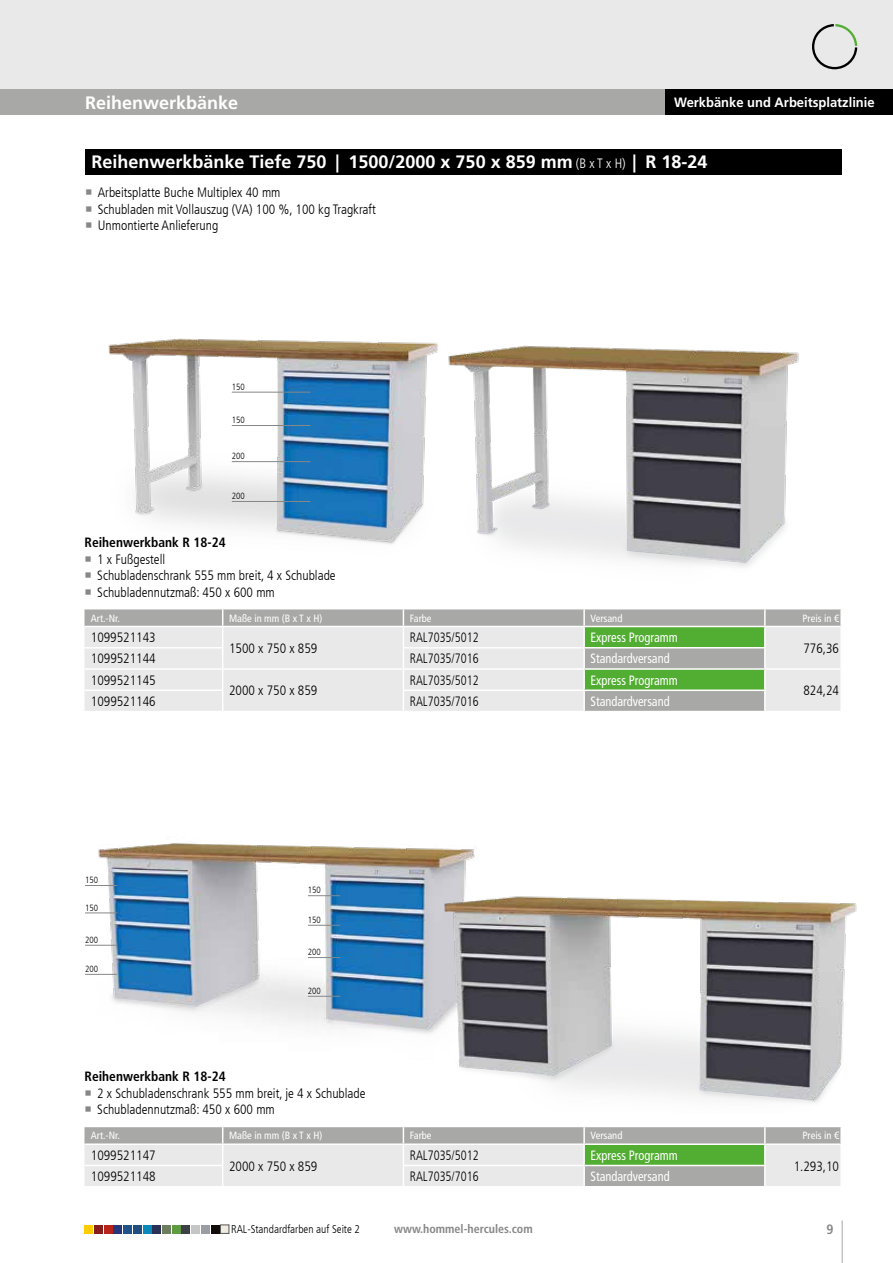
<style>
.page{position:relative;width:893px;height:1263px;background:#fff}
.page>*{position:absolute;margin:0;border:0;box-sizing:border-box;transform-origin:0 0}
.t1{font:700 18px "Frutiger LT Com";color:#fff}
.t2{font:300 condensed 13.5px/16.5px "Frutiger LT Com";color:#000}
.t3{font:condensed 13.5px "Frutiger LT Com";color:#fff;scale:.92 1}
.t4{font:300 condensed 13.5px "Frutiger LT Com";color:#000;scale:.92 1}
.t5{font:700 condensed 13.5px "Frutiger LT Com";color:#000}
.t6{font:700 13.5px "Frutiger LT Com";color:#fff;scale:.96 1}
.t7{font:700 condensed 13.5px "Frutiger LT Com";color:#878787}
.t8{font:700 condensed 12px "Frutiger LT Com";color:#878787}
.t9{font:300 condensed 11.25px "Frutiger LT Com";color:#000}
.t10{font:condensed 10.5px "Frutiger LT Com";color:#fff}
.t11{font:300 condensed 9px "Frutiger LT Com";color:#000}
.s1{font-weight:300;font-stretch:condensed;font-size:13.5px}
</style>
<div class="page">
<div style="left:0;top:0;width:893px;height:89px;background:#e9e9e9"></div>
<hr style="left:842px;top:1220px;width:1px;height:43px;background:#a8a8a7">
<svg style="left:812px;top:24px;width:45px;height:45px"></svg>
<div style="left:85px;top:1225px;width:8px;height:8px;background:#fc0"></div>
<div style="left:114px;top:1225px;width:8px;height:8px;background:#26377c"></div>
<div style="left:143px;top:1225px;width:8px;height:8px;background:#0a89bb"></div>
<div style="left:172px;top:1225px;width:8px;height:8px;background:#5f9c41"></div>
<div style="left:94px;top:1225px;width:9px;height:8px;background:#861c1c"></div>
<div style="left:123px;top:1225px;width:9px;height:8px;background:#21528a"></div>
<div style="left:153px;top:1225px;width:8px;height:8px;background:#293154"></div>
<div style="left:182px;top:1225px;width:8px;height:8px;background:#3d4146"></div>
<div style="left:201px;top:1225px;width:9px;height:8px;background:#989ea4"></div>
<div style="left:104px;top:1225px;width:8px;height:8px;background:#ba2418"></div>
<div style="left:133px;top:1225px;width:9px;height:8px;background:#204e7f"></div>
<div style="left:162px;top:1225px;width:9px;height:8px;background:#6d7d5d"></div>
<div style="left:191px;top:1225px;width:9px;height:8px;background:#c5c7c6"></div>
<div style="left:211px;top:1225px;width:8px;height:8px;background:#110c0a"></div>
<div style="left:220px;top:1225px;width:9px;height:8px;background:#f1ece2;border:1px solid #575756"></div>
<img style="left:108px;top:338px;width:322px;height:206px">
<img style="left:430px;top:342px;width:369px;height:225px">
<div style="left:0;top:89px;width:893px;height:26px;background:#a8a8a7"></div>
<div style="left:665px;top:89px;width:228px;height:26px;background:#000"></div>
<img style="left:84px;top:698px;width:391px;height:336px">
<img style="left:430px;top:861px;width:427px;height:242px">
<hr style="left:85px;top:885px;width:32px;height:1px;background:#878787">
<hr style="left:85px;top:945px;width:32px;height:1px;background:#878787">
<hr style="left:85px;top:974px;width:32px;height:1px;background:#878787">
<hr style="left:85px;top:913px;width:32px;height:1px;background:#878787">
<svg style="left:85px;top:609px;width:755px;height:17px;background:#ababaa"></svg>
<svg style="left:85px;top:627px;width:755px;height:84px;background:#e4e4e4"></svg>
<hr style="left:583px;top:691px;width:2px;height:20px;background:#fff">
<hr style="left:764px;top:691px;width:2px;height:20px;background:#fff">
<hr style="left:85px;top:647px;width:138px;height:1px;background:#fff">
<hr style="left:85px;top:668px;width:138px;height:2px;background:#fff">
<hr style="left:85px;top:689px;width:138px;height:2px;background:#fff">
<hr style="left:85px;top:711px;width:138px;height:1px;background:#fff">
<svg style="left:840px;top:609px;width:1px;height:17px"></svg>
<hr style="left:403px;top:647px;width:181px;height:1px;background:#fff">
<hr style="left:223px;top:668px;width:180px;height:2px;background:#fff">
<hr style="left:403px;top:668px;width:181px;height:2px;background:#fff">
<hr style="left:765px;top:668px;width:77px;height:2px;background:#fff">
<svg style="left:222px;top:609px;width:1px;height:102px"></svg>
<hr style="left:403px;top:689px;width:181px;height:2px;background:#fff">
<svg style="left:403px;top:609px;width:1px;height:102px"></svg>
<hr style="left:223px;top:711px;width:180px;height:1px;background:#fff">
<hr style="left:403px;top:711px;width:181px;height:1px;background:#fff">
<svg style="left:583px;top:609px;width:183px;height:80px;background:#85b175"></svg>
<hr style="left:584px;top:689px;width:182px;height:2px;background:#fff">
<svg style="left:85px;top:1127px;width:756px;height:59px;background:#c6cdc3"></svg>
<hr style="left:840px;top:1165px;width:2px;height:21px;background:#fff">
<hr style="left:584px;top:1143px;width:181px;height:2px;background:#fff">
<hr style="left:583px;top:1145px;width:2px;height:20px;background:#fff">
<hr style="left:764px;top:1145px;width:2px;height:20px;background:#fff">
<hr style="left:584px;top:1165px;width:182px;height:1px;background:#fff">
<div style="left:85px;top:149px;width:757px;height:25px;background:#000"></div>
<hr style="left:232px;top:392px;width:78px;height:1px;background:#878787">
<hr style="left:232px;top:461px;width:78px;height:1px;background:#878787">
<hr style="left:232px;top:501px;width:78px;height:1px;background:#878787">
<hr style="left:232px;top:425px;width:78px;height:1px;background:#878787">
<hr style="left:308px;top:895px;width:32px;height:1px;background:#878787">
<hr style="left:308px;top:957px;width:32px;height:1px;background:#878787">
<hr style="left:308px;top:996px;width:32px;height:1px;background:#878787">
<hr style="left:308px;top:925px;width:32px;height:1px;background:#878787">
<h1 class="t1" style="left:85px;top:92px;width:155px">Reihenwerkbänke</h1>
<p class="t6" style="left:674px;top:94px;width:211px">Werkbänke und Arbeitsplatzlinie</p>
<h1 class="t1" style="left:91px;top:151px;width:617px">Reihenwerkbänke Tiefe 750 | 1500/2000 x 750 x 859 mm <span class="s1">(B x T x H)</span> | R 18-24</h1>
<p class="t2" style="left:98px;top:184px;width:280px">Arbeitsplatte Buche Multiplex 40 mm<br>Schubladen mit Vollauszug (VA) 100 %, 100 kg Tragkraft<br>Unmontierte Anlieferung</p>
<p class="t11" style="left:232px;top:382px;width:14px">150</p>
<p class="t11" style="left:232px;top:415px;width:14px">150</p>
<p class="t11" style="left:232px;top:451px;width:14px">200</p>
<p class="t11" style="left:232px;top:491px;width:14px">200</p>
<p class="t5" style="left:85px;top:534px;width:143px">Reihenwerkbank R 18-24</p>
<p class="t2" style="left:97px;top:551px;width:240px">1 x Fußgestell<br>Schubladenschrank 555 mm breit, 4 x Schublade<br>Schubladennutzmaß: 450 x 600 mm</p>
<p class="t10" style="left:91px;top:612px;width:30px">Art.-Nr.</p>
<p class="t10" style="left:229px;top:612px;width:95px">Maße in mm (B x T x H)</p>
<p class="t10" style="left:410px;top:612px;width:23px">Farbe</p>
<p class="t10" style="left:590px;top:612px;width:33px">Versand</p>
<p class="t10" style="left:802px;top:612px;width:38px">Preis in €</p>
<p class="t2" style="left:91px;top:629px;width:66px">1099521143</p>
<p class="t2" style="left:229px;top:640px;width:90px">1500 x 750 x 859</p>
<p class="t4" style="left:410px;top:630px;width:76px">RAL7035/5012</p>
<p class="t3" style="left:590px;top:630px;width:96px">Express Programm</p>
<p class="t2" style="left:803px;top:640px;width:37px">776,36</p>
<p class="t2" style="left:91px;top:651px;width:66px">1099521144</p>
<p class="t4" style="left:410px;top:651px;width:76px">RAL7035/7016</p>
<p class="t3" style="left:590px;top:651px;width:87px">Standardversand</p>
<p class="t2" style="left:91px;top:672px;width:66px">1099521145</p>
<p class="t2" style="left:229px;top:682px;width:90px">2000 x 750 x 859</p>
<p class="t4" style="left:410px;top:672px;width:76px">RAL7035/5012</p>
<p class="t3" style="left:590px;top:672px;width:96px">Express Programm</p>
<p class="t2" style="left:803px;top:682px;width:37px">824,24</p>
<p class="t2" style="left:91px;top:693px;width:66px">1099521146</p>
<p class="t4" style="left:410px;top:693px;width:76px">RAL7035/7016</p>
<p class="t3" style="left:590px;top:693px;width:87px">Standardversand</p>
<p class="t11" style="left:85px;top:875px;width:14px">150</p>
<p class="t11" style="left:85px;top:902px;width:14px">150</p>
<p class="t11" style="left:85px;top:935px;width:14px">200</p>
<p class="t11" style="left:85px;top:964px;width:14px">200</p>
<p class="t11" style="left:308px;top:885px;width:14px">150</p>
<p class="t11" style="left:308px;top:915px;width:14px">150</p>
<p class="t11" style="left:308px;top:947px;width:14px">200</p>
<p class="t11" style="left:308px;top:986px;width:14px">200</p>
<p class="t5" style="left:85px;top:1069px;width:143px">Reihenwerkbank R 18-24</p>
<p class="t2" style="left:97px;top:1085px;width:270px">2 x Schubladenschrank 555 mm breit, je 4 x Schublade<br>Schubladennutzmaß: 450 x 600 mm</p>
<p class="t10" style="left:91px;top:1129px;width:30px">Art.-Nr.</p>
<p class="t10" style="left:229px;top:1129px;width:95px">Maße in mm (B x T x H)</p>
<p class="t10" style="left:410px;top:1129px;width:23px">Farbe</p>
<p class="t10" style="left:590px;top:1129px;width:33px">Versand</p>
<p class="t10" style="left:802px;top:1129px;width:38px">Preis in €</p>
<p class="t2" style="left:91px;top:1147px;width:66px">1099521147</p>
<p class="t2" style="left:229px;top:1158px;width:90px">2000 x 750 x 859</p>
<p class="t4" style="left:410px;top:1147px;width:76px">RAL7035/5012</p>
<p class="t3" style="left:590px;top:1147px;width:96px">Express Programm</p>
<p class="t2" style="left:794px;top:1158px;width:47px">1.293,10</p>
<p class="t2" style="left:91px;top:1168px;width:66px">1099521148</p>
<p class="t4" style="left:410px;top:1169px;width:76px">RAL7035/7016</p>
<p class="t3" style="left:590px;top:1169px;width:87px">Standardversand</p>
<p class="t9" style="left:231px;top:1223px;width:130px">RAL-Standardfarben auf Seite 2</p>
<p class="t8" style="left:394px;top:1222px;width:140px">www.hommel-hercules.com</p>
<p class="t7" style="left:826px;top:1221px;width:9px">9</p>
</div>
